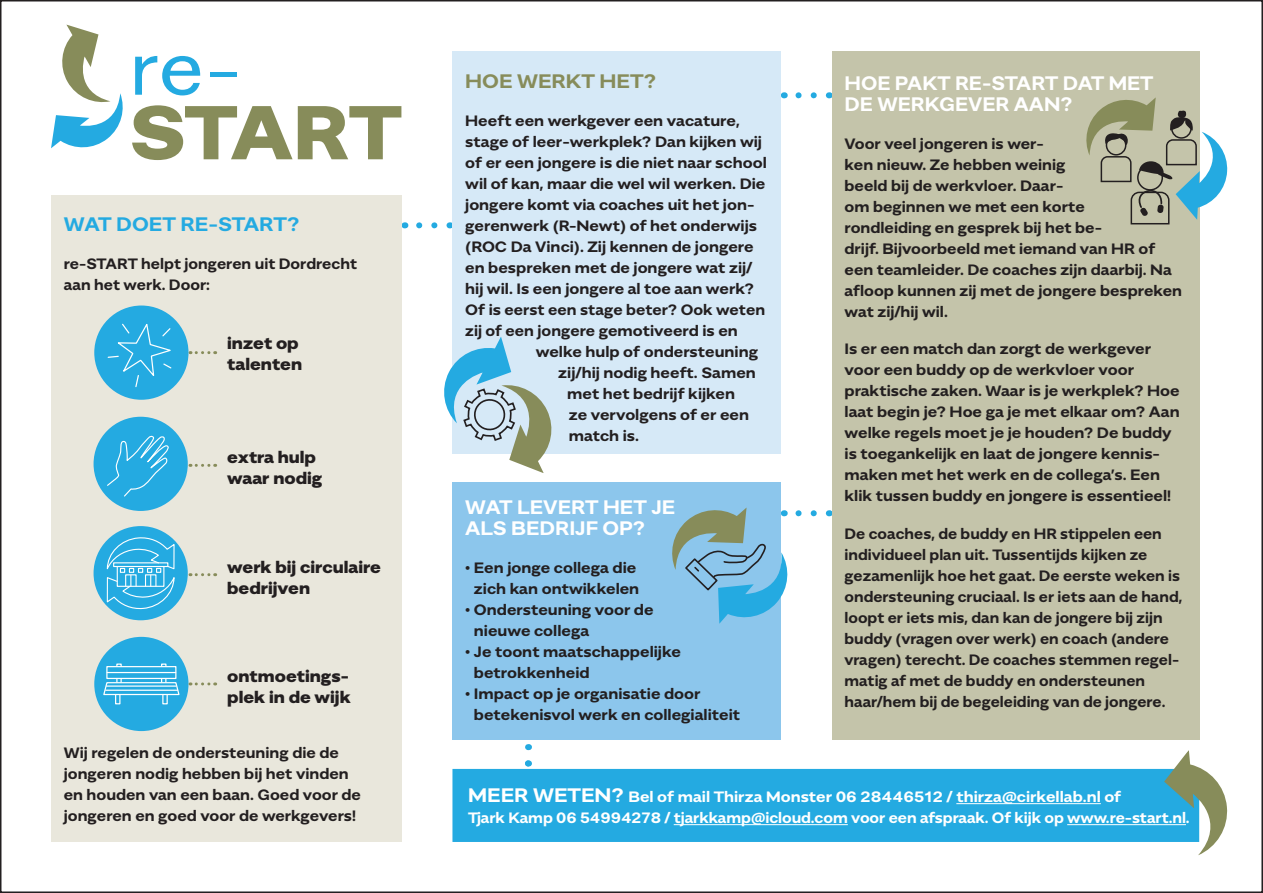
<style>
.page{position:relative;width:1263px;height:893px;background:#fff}
.page>*{position:absolute;margin:0;border:0;box-sizing:border-box;transform-origin:0 0}
._1_kop{font:700 19.5px/21px "Alergia Wide";color:#fff}
._1_kop-2{font:700 19.5px "Alergia Wide";color:#24aae1}
._1_kop-3{font:700 19.5px "Alergia Wide";color:#878c5a}
._3_txt{font:900 16.5px/21px "Alergia Wide";color:#231f20}
._3_txt-2{font:700 15px/21px "Alergia Wide";color:#231f20}
._3_txt-3{font:700 15px/21px "Alergia Wide";color:#231f20;scale:.96 1}
._1_kop-4{font:700 15px "Alergia Wide";letter-spacing:-.005em;color:#fff}
.s1{font-size:19.5px}
</style>
<div class="page">
<svg style="left:416px;top:222px;width:18px;height:6px"></svg>
<svg style="left:795px;top:92px;width:19px;height:6px"></svg>
<svg style="left:525px;top:744px;width:6px;height:22px"></svg>
<div style="left:832px;top:51px;width:367px;height:689px;background:#c4c4aa"></div>
<div style="left:452px;top:51px;width:329px;height:403px;background:#d6e9f7"></div>
<div style="left:452px;top:482px;width:329px;height:258px;background:#8cc6ec"></div>
<svg style="left:444px;top:337px;width:108px;height:136px"></svg>
<svg style="left:672px;top:507px;width:142px;height:117px"></svg>
<svg style="left:1086px;top:97px;width:142px;height:128px"></svg>
<div style="left:51px;top:196px;width:350px;height:646px;background:#e9e7dc"></div>
<svg style="left:51px;top:25px;width:72px;height:124px"></svg>
<svg style="left:135px;top:56px;width:65px;height:39px"></svg>
<div style="left:210px;top:72px;width:26px;height:5px;background:#24aae1"></div>
<svg style="left:132px;top:105px;width:269px;height:55px"></svg>
<div style="left:94px;top:417px;width:94px;height:94px;background:#24aae1;border-radius:50%"></div>
<svg style="left:106px;top:435px;width:63px;height:62px"></svg>
<svg style="left:190px;top:464px;width:26px;height:3px"></svg>
<div style="left:94px;top:526px;width:94px;height:94px;background:#24aae1;border-radius:50%"></div>
<svg style="left:106px;top:537px;width:69px;height:72px"></svg>
<svg style="left:190px;top:573px;width:26px;height:3px"></svg>
<div style="left:94px;top:637px;width:94px;height:94px;background:#24aae1;border-radius:50%"></div>
<div style="left:115px;top:694px;width:5px;height:10px;border:1px solid #fff"></div>
<div style="left:162px;top:694px;width:6px;height:10px;border:1px solid #fff"></div>
<div style="left:106px;top:666px;width:70px;height:13px;border:1px solid #fff"></div>
<hr style="left:107px;top:672px;width:69px;height:1px;background:#fff">
<svg style="left:116px;top:663px;width:6px;height:4px"></svg>
<svg style="left:161px;top:663px;width:5px;height:4px"></svg>
<svg style="left:103px;top:678px;width:77px;height:18px"></svg>
<svg style="left:190px;top:682px;width:26px;height:3px"></svg>
<svg style="left:190px;top:351px;width:26px;height:3px"></svg>
<div style="left:94px;top:305px;width:94px;height:95px;background:#24aae1;border-radius:50%"></div>
<svg style="left:107px;top:323px;width:65px;height:65px"></svg>
<div style="left:454px;top:770px;width:744px;height:70px;background:#24aae1"></div>
<hr style="left:956px;top:803px;width:145px;height:1px;background:#fff">
<hr style="left:674px;top:824px;width:174px;height:1px;background:#fff">
<hr style="left:1067px;top:824px;width:119px;height:1px;background:#fff">
<div style="left:452px;top:769px;width:747px;height:73px;border:3px solid #24aae1"></div>
<svg style="left:1164px;top:750px;width:64px;height:105px"></svg>
<p class="_1_kop-2" style="left:64px;top:209px;width:237px">WAT DOET RE-START?</p>
<p class="_3_txt-2" style="left:64px;top:251px;width:295px">re-START helpt jongeren uit Dordrecht</p>
<p class="_3_txt-2" style="left:64px;top:272px;width:148px">aan het werk. Door:</p>
<p class="_3_txt" style="left:227px;top:331px;width:73px">inzet op</p>
<p class="_3_txt" style="left:227px;top:352px;width:77px">talenten</p>
<p class="_3_txt" style="left:227px;top:445px;width:90px">extra hulp</p>
<p class="_3_txt" style="left:227px;top:466px;width:97px">waar nodig</p>
<p class="_3_txt" style="left:227px;top:555px;width:155px">werk bij circulaire bedrijven</p>
<p class="_3_txt" style="left:227px;top:663px;width:123px">ontmoetings-</p>
<p class="_3_txt" style="left:227px;top:684px;width:125px">plek in de wijk</p>
<p class="_3_txt-2" style="left:64px;top:741px;width:299px">Wij regelen de ondersteuning die de jongeren nodig hebben bij het vinden en houden van een baan. Goed voor de jongeren en goed voor de werkgevers!</p>
<p class="_1_kop-3" style="left:465px;top:66px;width:192px">HOE WERKT HET?</p>
<p class="_3_txt-2" style="left:465px;top:109px;width:276px">Heeft een werkgever een vacature,</p>
<p class="_3_txt-2" style="left:465px;top:130px;width:298px">stage of leer-werkplek? Dan kijken wij</p>
<p class="_3_txt-2" style="left:465px;top:151px;width:303px">of er een jongere is die niet naar school</p>
<p class="_3_txt-2" style="left:465px;top:172px;width:302px">wil of kan, maar die wel wil werken. Die</p>
<p class="_3_txt-2" style="left:465px;top:193px;width:291px">jongere komt via coaches uit het jon-</p>
<p class="_3_txt-2" style="left:465px;top:214px;width:293px">gerenwerk (R-Newt) of het onderwijs</p>
<p class="_3_txt-2" style="left:465px;top:235px;width:290px">(ROC Da Vinci). Zij kennen de jongere</p>
<p class="_3_txt-2" style="left:465px;top:256px;width:289px">en bespreken met de jongere wat zij/</p>
<p class="_3_txt-2" style="left:465px;top:277px;width:290px">hij wil. Is een jongere al toe aan werk?</p>
<p class="_3_txt-2" style="left:465px;top:298px;width:301px">Of is eerst een stage beter? Ook weten</p>
<p class="_3_txt-2" style="left:465px;top:319px;width:274px">zij of een jongere gemotiveerd is en</p>
<p class="_3_txt-2" style="left:536px;top:340px;width:224px">welke hulp of ondersteuning</p>
<p class="_3_txt-2" style="left:558px;top:361px;width:199px">zij/hij nodig heeft. Samen</p>
<p class="_3_txt-2" style="left:567px;top:382px;width:169px">met het bedrijf kijken</p>
<p class="_3_txt-2" style="left:569px;top:403px;width:182px">ze vervolgens of er een</p>
<p class="_3_txt-2" style="left:569px;top:424px;width:72px">match is.</p>
<p class="_1_kop" style="left:465px;top:495px;width:211px">WAT LEVERT HET JE<br>ALS BEDRIJF OP?</p>
<p class="_3_txt-2" style="left:465px;top:555px;width:176px;text-align:center">• Een jonge collega die zich kan ontwikkelen</p>
<p class="_3_txt-2" style="left:474px;top:597px;width:181px;text-indent:-9px">• Ondersteuning voor de nieuwe collega</p>
<p class="_3_txt-2" style="left:474px;top:639px;width:209px;text-indent:-9px">• Je toont maatschappelijke betrokkenheid</p>
<p class="_3_txt-2" style="left:474px;top:681px;width:268px;text-indent:-9px">• Impact op je organisatie door betekenisvol werk en collegialiteit</p>
<p class="_1_kop" style="left:844px;top:71px;width:310px">HOE PAKT RE-START DAT MET<br>DE WERKGEVER AAN?</p>
<p class="_3_txt-2" style="left:844px;top:132px;width:339px">Voor veel jongeren is wer-<br>ken nieuw. Ze hebben weinig<br>beeld bij de werkvloer. Daar-<br>om beginnen we met een korte<br>rondleiding en gesprek bij het be-<br>drijf. Bijvoorbeeld met iemand van HR of een teamleider. De coaches zijn daarbij. Na afloop kunnen zij met de jongere bespreken wat zij/hij wil.</p>
<p class="_3_txt-2" style="left:844px;top:337px;width:337px">Is er een match dan zorgt de werkgever voor een buddy op de werkvloer voor praktische zaken. Waar is je werkplek? Hoe laat begin je? Hoe ga je met elkaar om? Aan welke regels moet je je houden? De buddy is toegankelijk en laat de jongere kennis&shy;maken met het werk en de collega’s. Een klik tussen buddy en jongere is essentieel!</p>
<p class="_3_txt-3" style="left:844px;top:522px;width:353px">De coaches, de buddy en HR stippelen een individueel plan uit. Tussentijds kijken ze gezamenlijk hoe het gaat. De eerste weken is ondersteuning cruciaal. Is er iets aan de hand, loopt er iets mis, dan kan de jongere bij zijn buddy (vragen over werk) en coach (andere vragen) terecht. De coaches stemmen regel&shy;matig af met de buddy en ondersteunen haar/hem bij de begeleiding van de jongere.</p>
<p class="_1_kop-4" style="left:468px;top:785px;width:655px"><span class="s1">MEER WETEN?</span> Bel of mail Thirza Monster 06 28446512 / thirza@cirkellab.nl of</p>
<p class="_1_kop-4" style="left:468px;top:806px;width:723px">Tjark Kamp 06 54994278 / tjarkkamp@icloud.com voor een afspraak. Of kijk op www.re-start.nl.</p>
</div>
